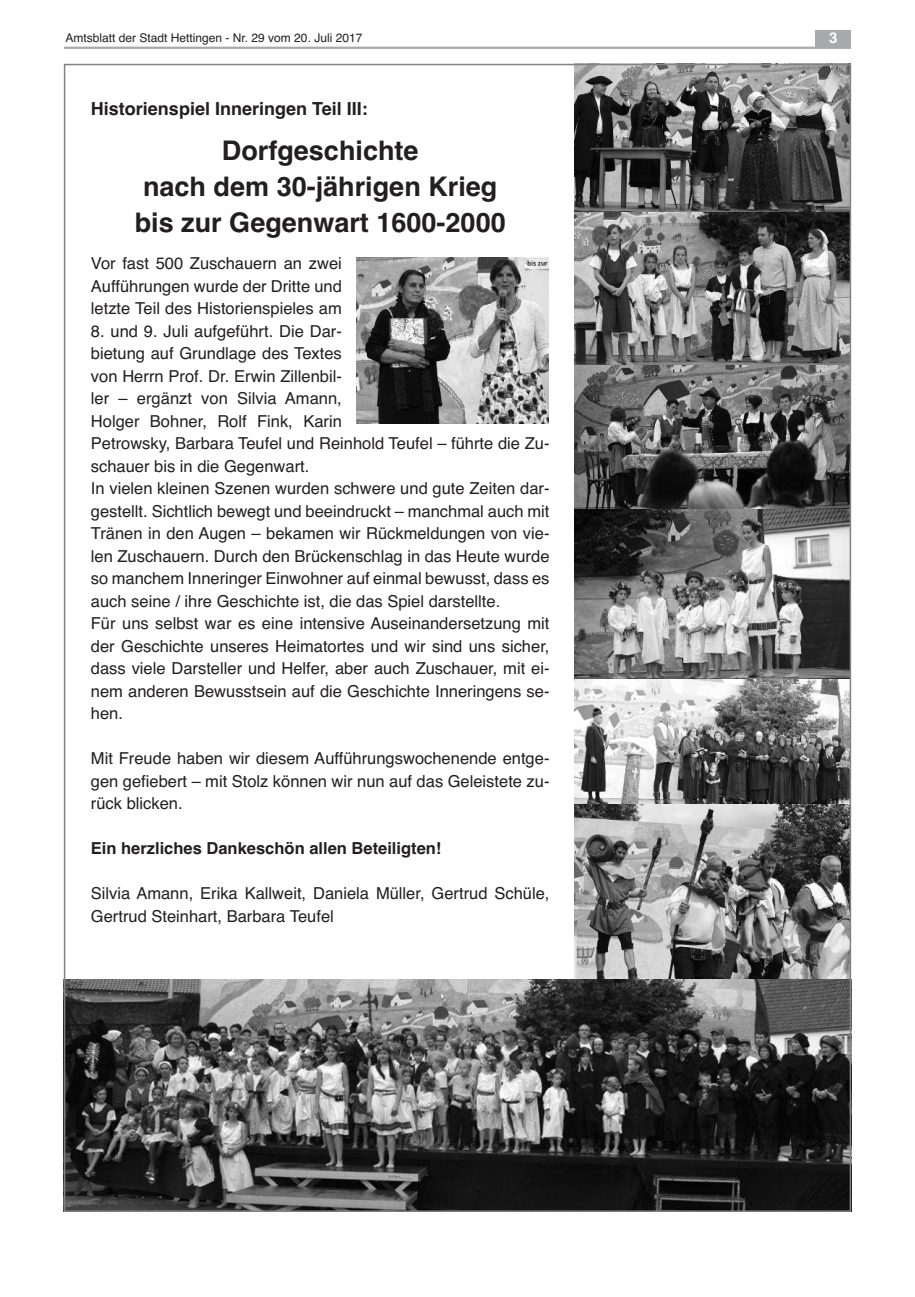
<style>
.page{position:relative;width:915px;height:1297px;background:#fff}
.page>*{position:absolute;margin:0;border:0;box-sizing:border-box;transform-origin:0 0}
.t1{font:700 27px/36px "Helvetica";color:#231f20;text-align:center}
.t2{font:700 18px "Helvetica";color:#231f20}
.t3{font:16.5px/22.5px "Helvetica";color:#231f20;text-align:justify}
.t4{font:700 16.5px "Helvetica";color:#231f20}
.t5{font:700 15px "Helvetica";color:#fff}
.t6{font:12px "Helvetica";color:#231f20}
</style>
<div class="page">
<hr style="left:64px;top:47px;width:786px;height:2px;background:#a8a9ad">
<div style="left:815px;top:30px;width:35px;height:17px;background:#a8a9ad"></div>
<img style="left:67px;top:979px;width:780px;height:230px">
<img style="left:574px;top:67px;width:273px;height:146px">
<img style="left:574px;top:213px;width:273px;height:152px">
<img style="left:574px;top:365px;width:273px;height:145px">
<img style="left:574px;top:510px;width:273px;height:170px">
<svg style="left:574px;top:680px;width:273px;height:124px"></svg>
<img style="left:574px;top:804px;width:273px;height:174px">
<img style="left:357px;top:258px;width:191px;height:166px">
<p class="t6" style="left:65px;top:31px;width:298px">Amtsblatt der Stadt Hettingen - Nr. 29 vom 20. Juli 2017</p>
<p class="t5" style="left:829px;top:29px;width:10px">3</p>
<p class="t2" style="left:91px;top:98px;width:278px">Historienspiel Inneringen Teil III:</p>
<h1 class="t1" style="left:135px;top:133px;width:372px">Dorfgeschichte<br>nach dem 30-jährigen Krieg bis zur Gegenwart 1600-2000</h1>
<p class="t3" style="left:91px;top:252px;width:252px">Vor fast 500 Zuschauern an zwei Aufführungen wurde der Dritte und letzte Teil des Historienspieles am</p>
<p class="t3" style="left:91px;top:320px;width:460px;text-align:left">8. und 9. Juli aufgeführt. Die Dar-<br>bietung auf Grundlage des Textes<br>von Herrn Prof. Dr. Erwin Zillenbil-<br>ler – ergänzt von Silvia Amann,<br>Holger Bohner, Rolf Fink, Karin<br>Petrowsky, Barbara Teufel und Reinhold Teufel – führte die Zu&shy;schauer bis in die Gegenwart.<br>In vielen kleinen Szenen wurden schwere und gute Zeiten dar&shy;gestellt. Sichtlich bewegt und beeindruckt – manchmal auch mit Tränen in den Augen – bekamen wir Rückmeldungen von vie&shy;len Zuschauern. Durch den Brückenschlag in das Heute wurde so manchem Inneringer Einwohner auf einmal bewusst, dass es auch seine / ihre Geschichte ist, die das Spiel darstellte.<br>Für uns selbst war es eine intensive Auseinandersetzung mit der Geschichte unseres Heimatortes und wir sind uns sicher, dass viele Darsteller und Helfer, aber auch Zuschauer, mit ei&shy;nem anderen Bewusstsein auf die Geschichte Inneringens se&shy;hen.</p>
<p class="t3" style="left:91px;top:747px;width:460px">Mit Freude haben wir diesem Aufführungswochenende entge&shy;gen gefiebert – mit Stolz können wir nun auf das Geleistete zu&shy;rück blicken.</p>
<p class="t4" style="left:91px;top:839px;width:352px">Ein herzliches Dankeschön allen Beteiligten!</p>
<p class="t3" style="left:91px;top:882px;width:460px">Silvia Amann, Erika Kallweit, Daniela Müller, Gertrud Schüle,<br>Gertrud Steinhart, Barbara Teufel</p>
</div>
